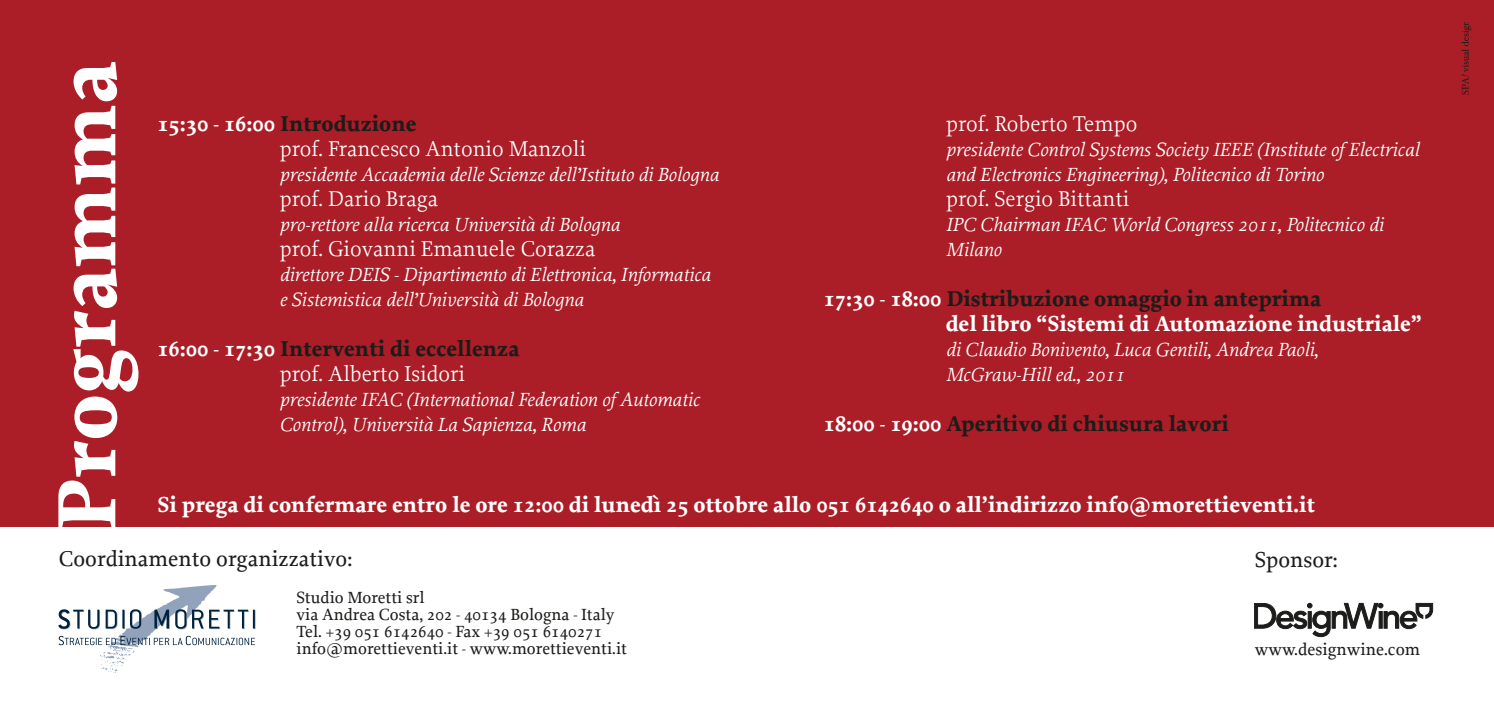
<style>
.page{position:relative;width:1494px;height:713px;background:#fff}
.page>*{position:absolute;margin:0;border:0;box-sizing:border-box;transform-origin:0 0}
.t1{font:700 87px "Proforma";color:#fff}
.t2{font:700 22.5px/25px "Proforma";color:#fff}
.t3{font:22.5px/25px "Proforma";color:#fff}
.t4{font:700 22.5px/25px "Proforma";color:#1c1c1a}
.t5{font:500 22.5px "Proforma";color:#1c1c1a}
.t6{font:italic 20px/25px "Proforma";color:#fff}
.t7{font:500 17.5px "Proforma";color:#1c1c1a}
.t8{font:500 17px/17px "Proforma";color:#1c1c1a}
.s1{font-weight:700}
.s2{font-weight:700;color:#1c1c1a}
.s3{color:#fff}
.s4{font-weight:400;color:#fff}
.s5{color:#1c1c1a}
</style>
<div class="page">
<div style="left:0;top:0;width:1494px;height:527px;background:#ab1d27"></div>
<svg style="left:58px;top:585px;width:197px;height:87px"></svg>
<svg style="left:1254px;top:603px;width:178px;height:34px"></svg>
<svg style="left:1461px;top:22px;width:10px;height:73px"></svg>
<h1 class="t1" style="left:52px;top:531px;width:472px;rotate:-90deg">Programma</h1>
<p class="t5" style="left:59px;top:550px;width:295px">Coordinamento organizzativo:</p>
<p class="t8" style="left:296px;top:590px;width:332px">Studio Moretti srl<br>via Andrea Costa, 202 - 40134 Bologna - Italy Tel. +39 051 6142640 - Fax +39 051 6140271 info@morettieventi.it - www.morettieventi.it</p>
<p class="t3" style="left:279px;top:113px;width:308px;text-indent:-122px"><span class="s1">15:30 - 16:00</span> <span class="s2">Introduzione<br></span>prof. Francesco Antonio Manzoli</p>
<p class="t6" style="left:279px;top:164px;width:441px">presidente Accademia delle Scienze dell’Istituto di Bologna</p>
<p class="t3" style="left:279px;top:188px;width:160px">prof. Dario Braga</p>
<p class="t6" style="left:279px;top:214px;width:342px">pro-rettore alla ricerca Università di Bologna</p>
<p class="t3" style="left:279px;top:238px;width:317px">prof. Giovanni Emanuele Corazza</p>
<p class="t6" style="left:279px;top:264px;width:433px">direttore DEIS - Dipartimento di Elettronica, Informatica e Sistemistica dell’Università di Bologna</p>
<p class="t4" style="left:279px;top:338px;width:242px;text-indent:-122px"><span class="s3">16:00 - 17:30</span> Interventi di eccellenza <span class="s4">prof. Alberto Isidori</span></p>
<p class="t6" style="left:279px;top:389px;width:422px">presidente IFAC (International Federation of Automatic<br>Control), Università La Sapienza, Roma</p>
<p class="t3" style="left:945px;top:113px;width:193px">prof. Roberto Tempo</p>
<p class="t6" style="left:945px;top:139px;width:475px">presidente Control Systems Society IEEE (Institute of Electrical and Electronics Engineering), Politecnico di Torino</p>
<p class="t3" style="left:945px;top:188px;width:185px">prof. Sergio Bittanti</p>
<p class="t6" style="left:945px;top:214px;width:439px">IPC Chairman IFAC World Congress 2011, Politecnico di<br>Milano</p>
<p class="t2" style="left:945px;top:288px;width:477px;text-indent:-122px">17:30 - 18:00 <span class="s5">Distribuzione omaggio in anteprima<br></span>del libro “Sistemi di Automazione industriale”</p>
<p class="t6" style="left:945px;top:339px;width:374px">di Claudio Bonivento, Luca Gentili, Andrea Paoli,<br>McGraw-Hill ed., 2011</p>
<p class="t4" style="left:823px;top:413px;width:406px"><span class="s3">18:00 - 19:00</span> Aperitivo di chiusura lavori</p>
<p class="t2" style="left:157px;top:493px;width:1159px">Si prega di confermare entro le ore 12:00 di lunedì 25 ottobre allo 051 6142640 o all’indirizzo info@morettieventi.it</p>
<p class="t5" style="left:1254px;top:551px;width:84px">Sponsor:</p>
<p class="t7" style="left:1254px;top:642px;width:167px">www.designwine.com</p>
</div>
